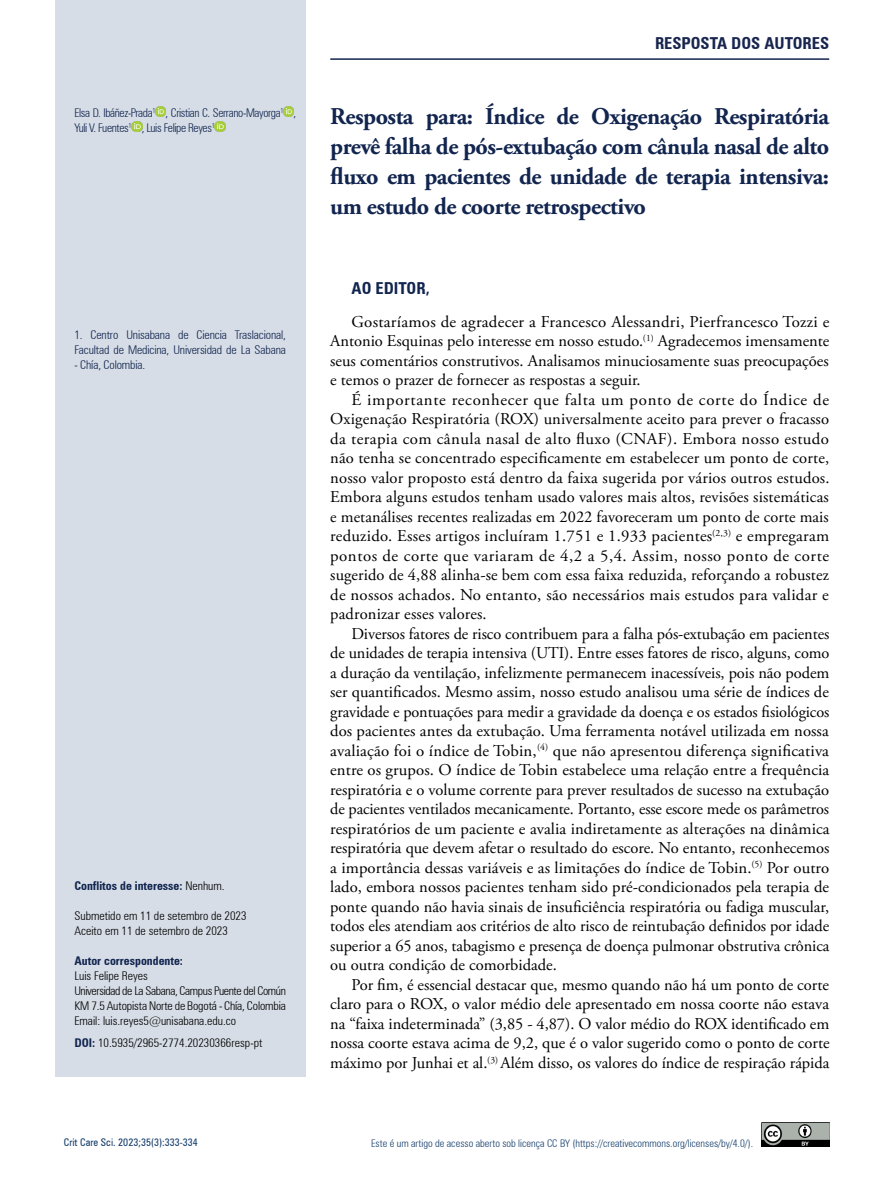
<style>
.page{position:relative;width:893px;height:1191px;background:#fff}
.page>*{position:absolute;margin:0;border:0;box-sizing:border-box;transform-origin:0 0}
.t1{font:700 24px/30px "Adobe Garamond Pro";letter-spacing:-.02em;color:#12254f;text-align:justify}
.t2{font:16.5px/19.5px "Adobe Garamond Pro";color:#000;text-align:justify}
.t3{font:700 condensed 16.5px "Zurich BT";color:#18254e}
.t4{font:700 condensed 16.5px "Zurich BT";color:#12254f}
.t5{font:300 condensed 12px/15px "Zurich BT";color:#000}
.t6{font:300 condensed 12px/15px "Zurich BT";letter-spacing:-.01em;color:#12254f}
.t7{font:300 condensed 12px/15px "Zurich BT";letter-spacing:-.03em;color:#12254f}
.t8{font:700 condensed 12px "Zurich BT";color:#12254f}
.t9{font:300 condensed 10.5px "Zurich BT";color:#163f6d}
.t10{font:condensed 10.5px "Zurich BT";color:#163f6d}
.s1{font-weight:300;color:#000}
.s2{font-weight:700;color:#12254f}
</style>
<div class="page">
<div style="left:55px;top:0;width:250px;height:1076px;background:#d5dce6"></div>
<svg style="left:155px;top:106px;width:11px;height:11px"></svg>
<svg style="left:283px;top:106px;width:11px;height:11px"></svg>
<svg style="left:131px;top:121px;width:11px;height:11px"></svg>
<svg style="left:215px;top:121px;width:10px;height:11px"></svg>
<img style="left:761px;top:1122px;width:68px;height:24px">
<hr style="left:330px;top:58px;width:499px;height:2px;background:#12254f">
<p class="t7" style="left:74px;top:105px;width:223px">Elsa D. Ibáñez-Prada<sup>1</sup> , Cristian C. Serrano-Mayorga<sup>1</sup> ,<br>Yuli V. Fuentes<sup>1</sup> , Luis Felipe Reyes<sup>1</sup></p>
<p class="t6" style="left:74px;top:327px;width:213px">1. Centro Unisabana de Ciencia Traslacional,<br>Facultad de Medicina, Universidad de La Sabana</p>
<p class="t6" style="left:74px;top:357px;width:72px">- Chía, Colombia.</p>
<p class="t8" style="left:74px;top:878px;width:152px">Conflitos de interesse: <span class="s1">Nenhum.</span></p>
<p class="t5" style="left:74px;top:908px;width:174px">Submetido em 11 de setembro de 2023<br>Aceito em 11 de setembro de 2023</p>
<p class="t8" style="left:74px;top:953px;width:110px">Autor correspondente:</p>
<p class="t5" style="left:74px;top:968px;width:213px">Luis Felipe Reyes<br>Universidad de La Sabana, Campus Puente del Común KM 7.5 Autopista Norte de Bogotá - Chía, Colombia Email: luis.reyes5@unisabana.edu.co</p>
<p class="t5" style="left:74px;top:1035px;width:190px"><span class="s2">DOI:</span> 10.5935/2965-2774.20230366resp-pt</p>
<p class="t10" style="left:64px;top:1135px;width:136px">Crit Care Sci. 2023;35(3):333-334</p>
<p class="t3" style="left:655px;top:33px;width:176px">RESPOSTA DOS AUTORES</p>
<h1 class="t1" style="left:330px;top:102px;width:500px">Resposta para: Índice de Oxigenação Respiratória prevê falha de pós-extubação com cânula nasal de alto fluxo em pacientes de unidade de terapia intensiva: um estudo de coorte retrospectivo</h1>
<p class="t4" style="left:351px;top:278px;width:80px">AO EDITOR,</p>
<p class="t2" style="left:330px;top:312px;width:501px;text-indent:21px">Gostaríamos de agradecer a Francesco Alessandri, Pierfrancesco Tozzi e Antonio Esquinas pelo interesse em nosso estudo.<sup>(1)</sup> Agradecemos imensamente seus comentários construtivos. Analisamos minuciosamente suas preocupações e temos o prazer de fornecer as respostas a seguir.</p>
<p class="t2" style="left:330px;top:390px;width:501px;text-indent:21px">É importante reconhecer que falta um ponto de corte do Índice de Oxigenação Respiratória (ROX) universalmente aceito para prever o fracasso da terapia com cânula nasal de alto fluxo (CNAF). Embora nosso estudo não tenha se concentrado especificamente em estabelecer um ponto de corte, nosso valor proposto está dentro da faixa sugerida por vários outros estudos.<br>Embora alguns estudos tenham usado valores mais altos, revisões sistemáticas e metanálises recentes realizadas em 2022 favoreceram um ponto de corte mais reduzido. Esses artigos incluíram 1.751 e 1.933 pacientes<sup>(2,3)</sup> e empregaram pontos de corte que variaram de 4,2 a 5,4. Assim, nosso ponto de corte sugerido de 4,88 alinha-se bem com essa faixa reduzida, reforçando a robustez de nossos achados. No entanto, são necessários mais estudos para validar e padronizar esses valores.</p>
<p class="t2" style="left:330px;top:624px;width:501px;text-indent:21px">Diversos fatores de risco contribuem para a falha pós-extubação em pacientes de unidades de terapia intensiva (UTI). Entre esses fatores de risco, alguns, como a duração da ventilação, infelizmente permanecem inacessíveis, pois não podem ser quantificados. Mesmo assim, nosso estudo analisou uma série de índices de gravidade e pontuações para medir a gravidade da doença e os estados fisiológicos dos pacientes antes da extubação. Uma ferramenta notável utilizada em nossa avaliação foi o índice de Tobin,<sup>(4)</sup> que não apresentou diferença significativa entre os grupos. O índice de Tobin estabelece uma relação entre a frequência respiratória e o volume corrente para prever resultados de sucesso na extubação de pacientes ventilados mecanicamente. Portanto, esse escore mede os parâmetros respiratórios de um paciente e avalia indiretamente as alterações na dinâmica respiratória que devem afetar o resultado do escore. No entanto, reconhecemos a importância dessas variáveis e as limitações do índice de Tobin.<sup>(5)</sup> Por outro lado, embora nossos pacientes tenham sido pré-condicionados pela terapia de ponte quando não havia sinais de insuficiência respiratória ou fadiga muscular, todos eles atendiam aos critérios de alto risco de reintubação definidos por idade superior a 65 anos, tabagismo e presença de doença pulmonar obstrutiva crônica ou outra condição de comorbidade.</p>
<p class="t2" style="left:330px;top:975px;width:501px;text-indent:21px">Por fim, é essencial destacar que, mesmo quando não há um ponto de corte claro para o ROX, o valor médio dele apresentado em nossa coorte não estava na “faixa indeterminada” (3,85 - 4,87). O valor médio do ROX identificado em nossa coorte estava acima de 9,2, que é o valor sugerido como o ponto de corte máximo por Junhai et al.<sup>(3)</sup> Além disso, os valores do índice de respiração rápida</p>
<p class="t9" style="left:371px;top:1137px;width:384px">Este é um artigo de acesso aberto sob licença CC BY (https://creativecommons.org/licenses/by/4.0/).</p>
</div>
